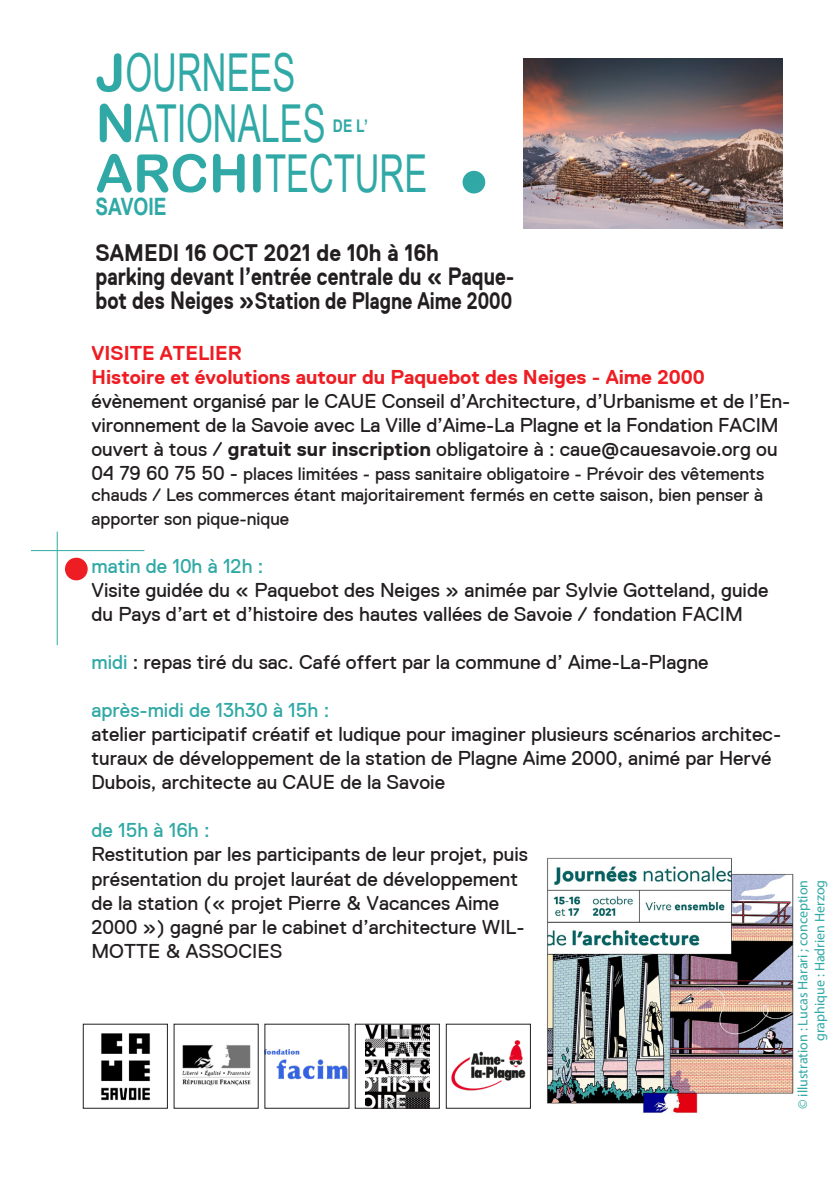
<style>
.page{position:relative;width:840px;height:1191px;background:#fff}
.page>*{position:absolute;margin:0;border:0;box-sizing:border-box;transform-origin:0 0}
.t1{font:52.4px "Arial Narrow";color:#30a9a6;scale:.8 1}
.t2{font:700 25px "Replica";color:#231f20;scale:.8 1}
.t3{font:700 24px "Replica";color:#231f20;scale:.8 1}
.t4{font:700 24px "Replica";color:#231f20;scale:.91 1}
.t5{font:700 24px "Arial";color:#30a9a6;scale:.8 1}
.t6{font:20px/24px "Replica";color:#231f20}
.t7{font:700 20px "Replica";color:#ee1d23}
.t8{font:20px "Replica";color:#30a9a6}
.t9{font:18px/21.6px "Replica";color:#231f20}
.t10{font:700 17.4px "Arial";color:#30a9a6;scale:.8 1}
.t11{font:14px/16.8px "Myriad Pro";color:#30a9a6;text-align:right}
.s1{font-family:"Arial Rounded MT Bold"}
.s2{font-size:25px}
.s3{font-weight:700}
.s4{font-size:20px}
.s5{color:#30a9a6}
</style>
<div class="page">
<img style="left:530px;top:857px;width:264px;height:256px">
<img style="left:266px;top:1049px;width:81px;height:31px">
<img style="left:451px;top:1040px;width:75px;height:51px">
<img style="left:182px;top:1045px;width:69px;height:41px">
<img style="left:101px;top:1033px;width:49px;height:68px">
<div style="left:65px;top:557px;width:23px;height:23px;background:#ee1d23;border-radius:50%"></div>
<hr style="left:57px;top:531px;width:1px;height:114px;background:#30a9a6">
<hr style="left:31px;top:550px;width:113px;height:1px;background:#30a9a6">
<img style="left:523px;top:58px;width:259px;height:171px">
<div style="left:462px;top:171px;width:23px;height:22px;background:#30a9a6;border-radius:50%"></div>
<img style="left:365px;top:1026px;width:64px;height:80px">
<div style="left:355px;top:1024px;width:84px;height:84px;border:1px solid #231f20"></div>
<p class="t1" style="left:95px;top:35px;width:251px"><span class="s1">J</span>OURNEES</p>
<p class="t1" style="left:95px;top:85px;width:289px"><span class="s1">N</span>ATIONALES</p>
<p class="t10" style="left:333px;top:114px;width:45px">DE L’</p>
<p class="t1" style="left:95px;top:135px;width:416px"><span class="s1">ARCHI</span>TECTURE</p>
<p class="t5" style="left:95px;top:191px;width:90px">SAVOIE</p>
<p class="t4" style="left:95px;top:239px;width:379px">SAMEDI 16 OCT 2021 de 10h à 16h</p>
<p class="t2" style="left:95px;top:262px;width:525px">parking devant l’entrée centrale du « Paque-</p>
<p class="t3" style="left:95px;top:287px;width:522px"><span class="s2">bot des Neiges »</span>Station de Plagne Aime 2000</p>
<p class="t7" style="left:91px;top:342px;width:152px">VISITE ATELIER</p>
<p class="t7" style="left:91px;top:366px;width:614px">Histoire et évolutions autour du Paquebot des Neiges - Aime 2000</p>
<p class="t6" style="left:91px;top:389px;width:700px">évènement organisé par le CAUE Conseil d’Architecture, d’Urbanisme et de l’En&shy;vironnement de la Savoie avec La Ville d’Aime-La Plagne et la Fondation FACIM</p>
<p class="t6" style="left:91px;top:437px;width:687px">ouvert à tous / <span class="s3">gratuit sur inscription</span> obligatoire à : caue@cauesavoie.org ou</p>
<p class="t9" style="left:91px;top:463px;width:674px"><span class="s4">04 79 60 75 50 -</span> places limitées - pass sanitaire obligatoire - Prévoir des vêtements chauds / Les commerces étant majoritairement fermés en cette saison, bien penser à</p>
<p class="t9" style="left:91px;top:508px;width:199px">apporter son pique-nique</p>
<p class="t8" style="left:91px;top:555px;width:173px">matin de 10h à 12h :</p>
<p class="t6" style="left:91px;top:578px;width:678px">Visite guidée du « Paquebot des Neiges » animée par Sylvie Gotteland, guide du Pays d’art et d’histoire des hautes vallées de Savoie / fondation FACIM</p>
<p class="t6" style="left:91px;top:650px;width:618px"><span class="s5">midi</span> : repas tiré du sac. Café offert par la commune d’ Aime-La-Plagne</p>
<p class="t8" style="left:91px;top:699px;width:239px">après-midi de 13h30 à 15h :</p>
<p class="t6" style="left:91px;top:722px;width:690px">atelier participatif créatif et ludique pour imaginer plusieurs scénarios architec&shy;turaux de développement de la station de Plagne Aime 2000, animé par Hervé<br>Dubois, architecte au CAUE de la Savoie</p>
<p class="t8" style="left:91px;top:819px;width:119px">de 15h à 16h :</p>
<p class="t6" style="left:91px;top:842px;width:438px">Restitution par les participants de leur projet, puis présentation du projet lauréat de développement de la station (« projet Pierre &amp; Vacances Aime 2000 ») gagné par le cabinet d’architecture WIL-MOTTE &amp; ASSOCIES</p>
<p class="t11" style="left:793px;top:1109px;width:231px;rotate:-90deg">© illustration : Lucas Harari ; conception graphique : Hadrien Herzog</p>
</div>
